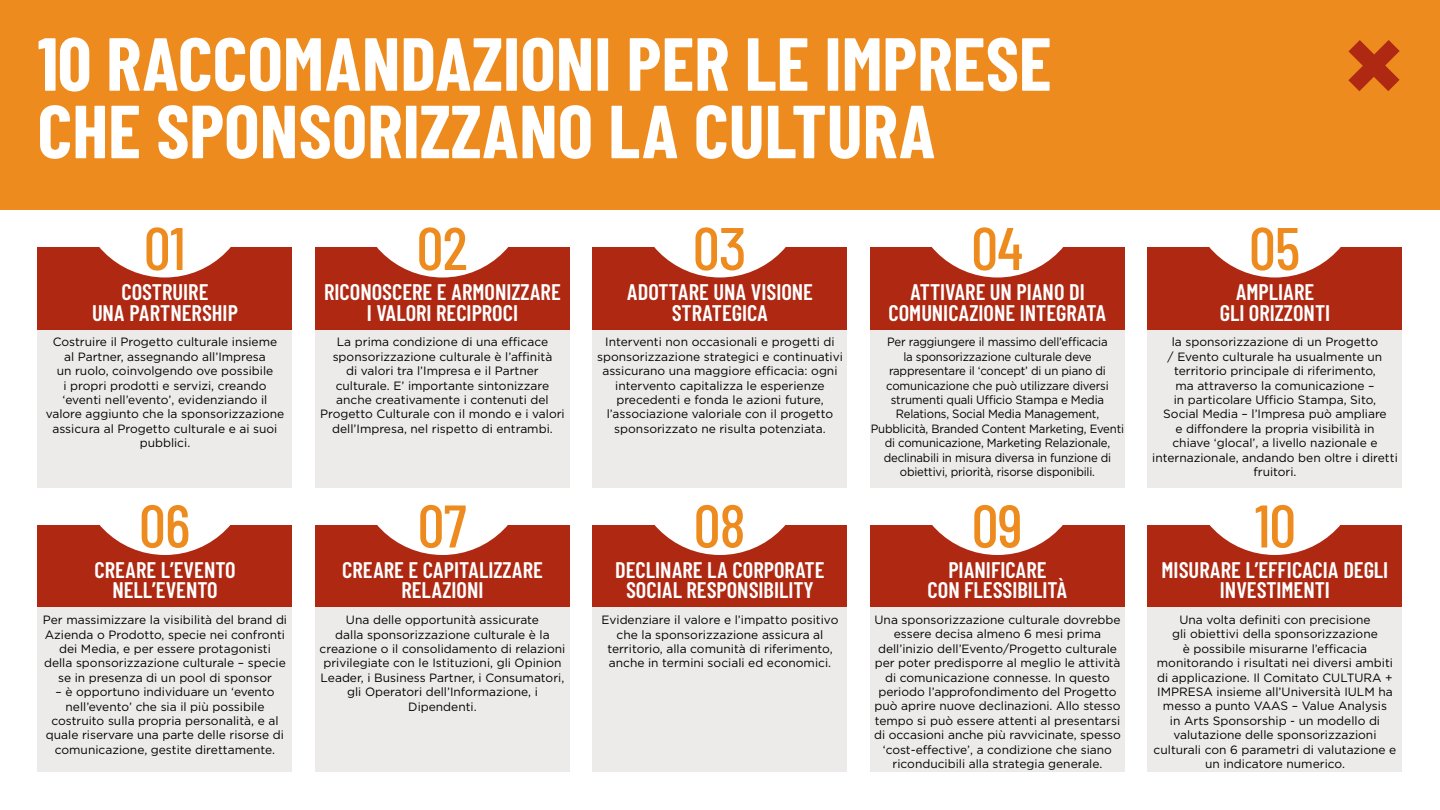
<style>
.page{position:relative;width:1440px;height:810px;background:#fff}
.page>*{position:absolute;margin:0;border:0;box-sizing:border-box;transform-origin:0 0}
.t1{font:700 75px/67.5px "Barlow Condensed";color:#fff}
.t2{font:500 60px "Barlow Condensed";color:#ed8b1e}
.t3{font:600 22.5px/21px "Barlow Condensed";color:#fff;text-align:center}
.t4{font:12px/14.4px "Gotham";color:#000;text-align:center}
.t5{font:12px/14.4px "Gotham";color:#000;text-align:center;scale:.95 1}
</style>
<div class="page">
<div style="left:38px;top:525px;width:254px;height:83px;background:#ae2812"></div>
<div style="left:315px;top:525px;width:255px;height:83px;background:#ae2812"></div>
<div style="left:592px;top:525px;width:256px;height:83px;background:#ae2812"></div>
<div style="left:870px;top:525px;width:255px;height:83px;background:#ae2812"></div>
<div style="left:1148px;top:525px;width:254px;height:83px;background:#ae2812"></div>
<div style="left:79px;top:382px;width:172px;height:173px;background:#fff;border-radius:50%"></div>
<div style="left:356px;top:382px;width:173px;height:173px;background:#fff;border-radius:50%"></div>
<div style="left:634px;top:382px;width:172px;height:173px;background:#fff;border-radius:50%"></div>
<div style="left:911px;top:382px;width:173px;height:173px;background:#fff;border-radius:50%"></div>
<div style="left:1189px;top:382px;width:172px;height:173px;background:#fff;border-radius:50%"></div>
<div style="left:38px;top:248px;width:254px;height:82px;background:#ae2812"></div>
<div style="left:38px;top:330px;width:254px;height:158px;background:#ecebea"></div>
<div style="left:38px;top:608px;width:254px;height:164px;background:#ecebea"></div>
<div style="left:315px;top:248px;width:255px;height:82px;background:#ae2812"></div>
<div style="left:315px;top:330px;width:255px;height:158px;background:#ecebea"></div>
<div style="left:315px;top:608px;width:255px;height:164px;background:#ecebea"></div>
<div style="left:592px;top:248px;width:256px;height:82px;background:#ae2812"></div>
<div style="left:592px;top:330px;width:256px;height:158px;background:#ecebea"></div>
<div style="left:592px;top:608px;width:256px;height:164px;background:#ecebea"></div>
<div style="left:870px;top:248px;width:255px;height:82px;background:#ae2812"></div>
<div style="left:870px;top:330px;width:255px;height:158px;background:#ecebea"></div>
<div style="left:870px;top:608px;width:255px;height:164px;background:#ecebea"></div>
<div style="left:1148px;top:248px;width:254px;height:82px;background:#ae2812"></div>
<div style="left:1148px;top:330px;width:254px;height:158px;background:#ecebea"></div>
<div style="left:1148px;top:608px;width:254px;height:164px;background:#ecebea"></div>
<div style="left:79px;top:105px;width:172px;height:173px;background:#fff;border-radius:50%"></div>
<div style="left:356px;top:105px;width:173px;height:173px;background:#fff;border-radius:50%"></div>
<div style="left:634px;top:105px;width:172px;height:173px;background:#fff;border-radius:50%"></div>
<div style="left:911px;top:105px;width:173px;height:173px;background:#fff;border-radius:50%"></div>
<div style="left:1189px;top:105px;width:172px;height:173px;background:#fff;border-radius:50%"></div>
<div style="left:0;top:0;width:1440px;height:210px;background:#ed8b1e"></div>
<svg style="left:1348px;top:40px;width:52px;height:51px"></svg>
<h1 class="t1" style="left:38px;top:28px;width:1016px">10 RACCOMANDAZIONI PER LE IMPRESE<br>CHE SPONSORIZZANO LA CULTURA</h1>
<h2 class="t2" style="left:145px;top:211px;width:42px">01</h2>
<h2 class="t2" style="left:417px;top:211px;width:52px">02</h2>
<h2 class="t2" style="left:694px;top:211px;width:54px">03</h2>
<h2 class="t2" style="left:972px;top:211px;width:53px">04</h2>
<h2 class="t2" style="left:1250px;top:211px;width:52px">05</h2>
<h3 class="t3" style="left:92px;top:281px;width:147px">COSTRUIRE<br>UNA PARTNERSHIP</h3>
<p class="t4" style="left:46px;top:335px;width:240px">Costruire il Progetto culturale insieme<br>al Partner, assegnando all’Impresa<br>un ruolo, coinvolgendo ove possibile<br>i propri prodotti e servizi, creando ‘eventi nell’evento’, evidenziando il valore aggiunto che la sponsorizzazione assicura al Progetto culturale e ai suoi pubblici.</p>
<h3 class="t3" style="left:324px;top:281px;width:238px">RICONOSCERE E ARMONIZZARE<br>I VALORI RECIPROCI</h3>
<p class="t4" style="left:320px;top:335px;width:246px">La prima condizione di una efficace sponsorizzazione culturale è l’affinità<br>di valori tra l’Impresa e il Partner culturale. E’ importante sintonizzare anche creativamente i contenuti del Progetto Culturale con il mondo e i valori dell’Impresa, nel rispetto di entrambi.</p>
<h3 class="t3" style="left:627px;top:281px;width:188px">ADOTTARE UNA VISIONE<br>STRATEGICA</h3>
<p class="t4" style="left:597px;top:335px;width:247px">Interventi non occasionali e progetti di sponsorizzazione strategici e continuativi assicurano una maggiore efficacia: ogni intervento capitalizza le esperienze precedenti e fonda le azioni future, l’associazione valoriale con il progetto sponsorizzato ne risulta potenziata.</p>
<h3 class="t3" style="left:889px;top:281px;width:220px">ATTIVARE UN PIANO DI<br>COMUNICAZIONE INTEGRATA</h3>
<p class="t5" style="left:871px;top:335px;width:268px">Per raggiungere il massimo dell’efficacia<br>la sponsorizzazione culturale deve rappresentare il ‘concept’ di un piano di comunicazione che può utilizzare diversi strumenti quali Ufficio Stampa e Media Relations, Social Media Management, Pubblicità, Branded Content Marketing, Eventi di comunicazione, Marketing Relazionale, declinabili in misura diversa in funzione di obiettivi, priorità, risorse disponibili.</p>
<h3 class="t3" style="left:1220px;top:281px;width:112px">AMPLIARE<br>GLI ORIZZONTI</h3>
<p class="t4" style="left:1152px;top:335px;width:247px">la sponsorizzazione di un Progetto<br>/ Evento culturale ha usualmente un territorio principale di riferimento,<br>ma attraverso la comunicazione –<br>in particolare Ufficio Stampa, Sito,<br>Social Media – l’Impresa può ampliare<br>e diffondere la propria visibilità in<br>chiave ‘glocal’, a livello nazionale e internazionale, andando ben oltre i diretti fruitori.</p>
<h2 class="t2" style="left:140px;top:489px;width:52px">06</h2>
<h2 class="t2" style="left:418px;top:489px;width:50px">07</h2>
<h2 class="t2" style="left:694px;top:489px;width:53px">08</h2>
<h2 class="t2" style="left:972px;top:489px;width:52px">09</h2>
<h2 class="t2" style="left:1255px;top:489px;width:42px">10</h2>
<h3 class="t3" style="left:94px;top:558px;width:143px">CREARE L’EVENTO<br>NELL’EVENTO</h3>
<h3 class="t3" style="left:342px;top:558px;width:202px">CREARE E CAPITALIZZARE<br>RELAZIONI</h3>
<h3 class="t3" style="left:615px;top:558px;width:211px">DECLINARE LA CORPORATE<br>SOCIAL RESPONSIBILITY</h3>
<h3 class="t3" style="left:928px;top:558px;width:141px">PIANIFICARE<br>CON FLESSIBILITÀ</h3>
<h3 class="t3" style="left:1162px;top:558px;width:228px">MISURARE L’EFFICACIA DEGLI<br>INVESTIMENTI</h3>
<p class="t4" style="left:43px;top:613px;width:246px">Per massimizzare la visibilità del brand di Azienda o Prodotto, specie nei confronti dei Media, e per essere protagonisti<br>della sponsorizzazione culturale – specie se in presenza di un pool di sponsor</p>
<p class="t4" style="left:46px;top:685px;width:240px">– è opportuno individuare un ‘evento nell’evento’ che sia il più possibile costruito sulla propria personalità, e al quale riservare una parte delle risorse di comunicazione, gestite direttamente.</p>
<p class="t4" style="left:320px;top:613px;width:247px">Una delle opportunità assicurate<br>dalla sponsorizzazione culturale è la creazione o il consolidamento di relazioni privilegiate con le Istituzioni, gli Opinion Leader, i Business Partner, i Consumatori, gli Operatori dell’Informazione, i Dipendenti.</p>
<p class="t4" style="left:602px;top:613px;width:238px">Evidenziare il valore e l’impatto positivo che la sponsorizzazione assicura al territorio, alla comunità di riferimento, anche in termini sociali ed economici.</p>
<p class="t4" style="left:874px;top:612px;width:248px">Una sponsorizzazione culturale dovrebbe essere decisa almeno 6 mesi prima dell’inizio dell’Evento/Progetto culturale per poter predisporre al meglio le attività di comunicazione connesse. In questo periodo l’approfondimento del Progetto può aprire nuove declinazioni. Allo stesso tempo si può essere attenti al presentarsi di occasioni anche più ravvicinate, spesso ‘cost-effective’, a condizione che siano riconducibili alla strategia generale.</p>
<p class="t4" style="left:1154px;top:612px;width:244px">Una volta definiti con precisione<br>gli obiettivi della sponsorizzazione<br>è possibile misurarne l’efficacia monitorando i risultati nei diversi ambiti di applicazione. Il Comitato CULTURA + IMPRESA insieme all’Università IULM ha messo a punto VAAS – Value Analysis<br>in Arts Sponsorship - un modello di valutazione delle sponsorizzazioni culturali con 6 parametri di valutazione e un indicatore numerico.</p>
</div>
